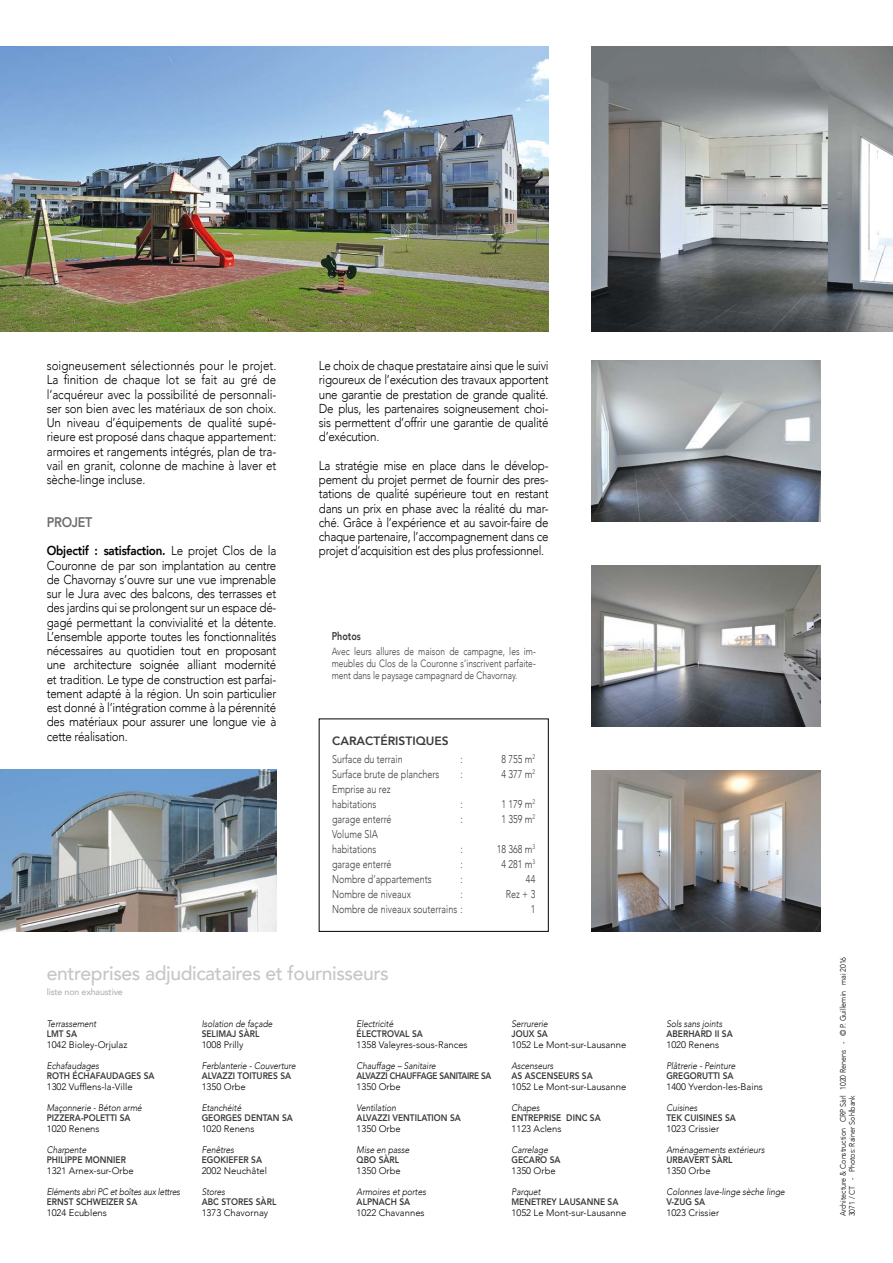
<style>
.page{position:relative;width:893px;height:1263px;background:#fff}
.page>*{position:absolute;margin:0;border:0;box-sizing:border-box;transform-origin:0 0}
.t1{font:500 19.5px "Avenir";letter-spacing:-.02em;color:#c6c6c6}
.t2{font:800 13.95px "Avenir";letter-spacing:-.025em;color:#706f6f;scale:.9 1}
.t3{font:300 12.9px/14.2px "Avenir";letter-spacing:-.025em;color:#000;text-align:justify;scale:.9 1}
.t4{font:800 12px "Avenir";color:#3c3c3b}
.t5{font:300 11.25px/15px "Avenir";color:#3c3c3b;scale:.8 1}
.t6{font:800 11.25px "Avenir";color:#3c3c3b;scale:.8 1}
.t7{font:300 10.5px/12px "Avenir";color:#3c3c3b;text-align:justify;scale:.8 1}
.t8{font:300 9.45px "Avenir";color:#000}
.t9{font:italic 300 9.45px "Avenir";color:#000;scale:.89 1}
.t10{font:800 9.45px "Avenir";color:#3c3c3b;scale:.89 1}
.t11{font:italic 300 9.45px "Avenir";letter-spacing:-.02em;color:#000;scale:.89 1}
.t12{font:800 9.45px "Avenir";letter-spacing:-.03em;color:#3c3c3b;scale:.87 1}
.t13{font:500 9px "Avenir";letter-spacing:-.02em;color:#b3b2b2}
.t14{font:300 7.95px/9px "Avenir";color:#000;scale:.9 1}
.s1{font-weight:800}
</style>
<div class="page">
<img style="left:0;top:47px;width:549px;height:285px">
<div style="left:319px;top:719px;width:230px;height:213px;border:1px solid #000"></div>
<img style="left:591px;top:565px;width:230px;height:162px">
<img style="left:591px;top:770px;width:230px;height:162px">
<img style="left:591px;top:360px;width:230px;height:162px">
<img style="left:591px;top:47px;width:302px;height:285px">
<img style="left:0;top:770px;width:276px;height:161px">
<p class="t3" style="left:47px;top:359px;width:257px">soigneusement sélectionnés pour le projet.<br>La finition de chaque lot se fait au gré de l’acquéreur avec la possibilité de personnali&shy;ser son bien avec les matériaux de son choix.<br>Un niveau d’équipements de qualité supé&shy;rieure est proposé dans chaque appartement: armoires et rangements intégrés, plan de tra&shy;vail en granit, colonne de machine à laver et sèche-linge incluse.</p>
<p class="t2" style="left:47px;top:511px;width:52px">PROJET</p>
<p class="t3" style="left:47px;top:544px;width:257px"><span class="s1">Objectif : satisfaction.</span> Le projet Clos de la Couronne de par son implantation au centre de Chavornay s’ouvre sur une vue imprenable sur le Jura avec des balcons, des terrasses et des jardins qui se prolongent sur un espace dé&shy;gagé permettant la convivialité et la détente.<br>L’ensemble apporte toutes les fonctionnalités nécessaires au quotidien tout en proposant une architecture soignée alliant modernité et tradition. Le type de construction est parfai&shy;tement adapté à la région. Un soin particulier est donné à l’intégration comme à la pérennité des matériaux pour assurer une longue vie à cette réalisation.</p>
<p class="t3" style="left:319px;top:359px;width:257px">Le choix de chaque prestataire ainsi que le suivi rigoureux de l’exécution des travaux apportent une garantie de prestation de grande qualité.<br>De plus, les partenaires soigneusement choi&shy;sis permettent d’offrir une garantie de qualité d’exécution.</p>
<p class="t3" style="left:319px;top:458px;width:257px">La stratégie mise en place dans le dévelop&shy;pement du projet permet de fournir des pres&shy;tations de qualité supérieure tout en restant dans un prix en phase avec la réalité du mar&shy;ché. Grâce à l’expérience et au savoir-faire de chaque partenaire, l’accompagnement dans ce projet d’acquisition est des plus professionnel.</p>
<p class="t6" style="left:332px;top:627px;width:38px">Photos</p>
<p class="t7" style="left:332px;top:645px;width:257px">Avec leurs allures de maison de campagne, les im&shy;meubles du Clos de la Couronne s’inscrivent parfaite&shy;ment dans le paysage campagnard de Chavornay.</p>
<p class="t4" style="left:332px;top:731px;width:118px">CARACTÉRISTIQUES</p>
<p class="t5" style="left:332px;top:751px;width:90px">Surface du terrain</p>
<p class="t5" style="left:460px;top:751px;width:4px">:</p>
<p class="t5" style="left:502px;top:751px;width:44px">8 755 m<sup>2</sup></p>
<p class="t5" style="left:332px;top:766px;width:135px">Surface brute de planchers</p>
<p class="t5" style="left:460px;top:766px;width:4px">:</p>
<p class="t5" style="left:502px;top:766px;width:44px">4 377 m<sup>2</sup></p>
<p class="t5" style="left:332px;top:781px;width:75px">Emprise au rez habitations</p>
<p class="t5" style="left:460px;top:796px;width:4px">:</p>
<p class="t5" style="left:502px;top:796px;width:44px">1 179 m<sup>2</sup></p>
<p class="t5" style="left:332px;top:811px;width:76px">garage enterré</p>
<p class="t5" style="left:460px;top:811px;width:4px">:</p>
<p class="t5" style="left:502px;top:811px;width:44px">1 359 m<sup>2</sup></p>
<p class="t5" style="left:332px;top:826px;width:59px">Volume SIA habitations</p>
<p class="t5" style="left:460px;top:841px;width:4px">:</p>
<p class="t5" style="left:497px;top:841px;width:50px">18 368 m<sup>3</sup></p>
<p class="t5" style="left:332px;top:856px;width:76px">garage enterré</p>
<p class="t5" style="left:460px;top:856px;width:4px">:</p>
<p class="t5" style="left:502px;top:856px;width:44px">4 281 m<sup>3</sup></p>
<p class="t5" style="left:332px;top:871px;width:126px">Nombre d’appartements</p>
<p class="t5" style="left:460px;top:871px;width:4px">:</p>
<p class="t5" style="left:526px;top:871px;width:13px">44</p>
<p class="t5" style="left:332px;top:886px;width:100px">Nombre de niveaux</p>
<p class="t5" style="left:460px;top:886px;width:4px">:</p>
<p class="t5" style="left:506px;top:886px;width:38px">Rez + 3</p>
<p class="t5" style="left:332px;top:901px;width:165px">Nombre de niveaux souterrains :</p>
<p class="t5" style="left:531px;top:901px;width:7px">1</p>
<h1 class="t1" style="left:47px;top:956px;width:344px">entreprises adjudicataires et fournisseurs</h1>
<p class="t13" style="left:47px;top:984px;width:78px">liste non exhaustive</p>
<p class="t9" style="left:357px;top:1018px;width:43px">Electricité</p>
<p class="t10" style="left:357px;top:1027px;width:76px">ÉLECTROVAL SA</p>
<p class="t8" style="left:357px;top:1039px;width:113px">1358 Valeyres-sous-Rances</p>
<p class="t9" style="left:357px;top:1060px;width:91px">Chauffage – Sanitaire</p>
<p class="t12" style="left:357px;top:1069px;width:156px">ALVAZZI CHAUFFAGE SANITAIRE SA</p>
<p class="t8" style="left:357px;top:1081px;width:46px">1350 Orbe</p>
<p class="t9" style="left:357px;top:1102px;width:46px">Ventilation</p>
<p class="t10" style="left:357px;top:1111px;width:119px">ALVAZZI VENTILATION SA</p>
<p class="t8" style="left:357px;top:1123px;width:46px">1350 Orbe</p>
<p class="t9" style="left:357px;top:1144px;width:61px">Mise en passe</p>
<p class="t10" style="left:357px;top:1153px;width:49px">QBO SÀRL</p>
<p class="t8" style="left:357px;top:1165px;width:46px">1350 Orbe</p>
<p class="t9" style="left:357px;top:1186px;width:79px">Armoires et portes</p>
<p class="t10" style="left:357px;top:1195px;width:62px">ALPNACH SA</p>
<p class="t8" style="left:357px;top:1207px;width:69px">1022 Chavannes</p>
<p class="t9" style="left:202px;top:1018px;width:81px">Isolation de façade</p>
<p class="t10" style="left:202px;top:1027px;width:66px">SELIMAJ SÀRL</p>
<p class="t8" style="left:202px;top:1039px;width:43px">1008 Prilly</p>
<p class="t9" style="left:202px;top:1060px;width:107px">Ferblanterie - Couverture</p>
<p class="t10" style="left:202px;top:1069px;width:102px">ALVAZZI TOITURES SA</p>
<p class="t8" style="left:202px;top:1081px;width:46px">1350 Orbe</p>
<p class="t9" style="left:202px;top:1102px;width:46px">Etanchéité</p>
<p class="t10" style="left:202px;top:1111px;width:104px">GEORGES DENTAN SA</p>
<p class="t8" style="left:202px;top:1123px;width:54px">1020 Renens</p>
<p class="t9" style="left:202px;top:1144px;width:38px">Fenêtres</p>
<p class="t10" style="left:202px;top:1153px;width:69px">EGOKIEFER SA</p>
<p class="t8" style="left:202px;top:1165px;width:67px">2002 Neuchâtel</p>
<p class="t9" style="left:202px;top:1186px;width:28px">Stores</p>
<p class="t10" style="left:202px;top:1195px;width:85px">ABC STORES SÀRL</p>
<p class="t8" style="left:202px;top:1207px;width:68px">1373 Chavornay</p>
<p class="t9" style="left:47px;top:1018px;width:57px">Terrassement</p>
<p class="t10" style="left:47px;top:1027px;width:36px">LMT SA</p>
<p class="t8" style="left:47px;top:1039px;width:82px">1042 Bioley-Orjulaz</p>
<p class="t9" style="left:47px;top:1060px;width:60px">Echafaudages</p>
<p class="t10" style="left:47px;top:1069px;width:123px">ROTH ÉCHAFAUDAGES SA</p>
<p class="t8" style="left:47px;top:1081px;width:87px">1302 Vufflens-la-Ville</p>
<p class="t9" style="left:47px;top:1102px;width:108px">Maçonnerie - Béton armé</p>
<p class="t10" style="left:47px;top:1111px;width:96px">PIZZERA-POLETTI SA</p>
<p class="t8" style="left:47px;top:1123px;width:54px">1020 Renens</p>
<p class="t9" style="left:47px;top:1144px;width:46px">Charpente</p>
<p class="t10" style="left:47px;top:1153px;width:90px">PHILIPPE MONNIER</p>
<p class="t8" style="left:47px;top:1165px;width:89px">1321 Arnex-sur-Orbe</p>
<p class="t11" style="left:47px;top:1186px;width:151px">Eléments abri PC et boîtes aux lettres</p>
<p class="t10" style="left:47px;top:1195px;width:103px">ERNST SCHWEIZER SA</p>
<p class="t8" style="left:47px;top:1207px;width:62px">1024 Ecublens</p>
<p class="t9" style="left:511px;top:1018px;width:42px">Serrurerie</p>
<p class="t10" style="left:511px;top:1027px;width:42px">JOUX SA</p>
<p class="t8" style="left:511px;top:1039px;width:116px">1052 Le Mont-sur-Lausanne</p>
<p class="t9" style="left:511px;top:1060px;width:49px">Ascenseurs</p>
<p class="t10" style="left:511px;top:1069px;width:93px">AS ASCENSEURS SA</p>
<p class="t8" style="left:511px;top:1081px;width:116px">1052 Le Mont-sur-Lausanne</p>
<p class="t9" style="left:511px;top:1102px;width:33px">Chapes</p>
<p class="t10" style="left:511px;top:1111px;width:102px">ENTREPRISE DINC SA</p>
<p class="t8" style="left:511px;top:1123px;width:51px">1123 Aclens</p>
<p class="t9" style="left:511px;top:1144px;width:43px">Carrelage</p>
<p class="t10" style="left:511px;top:1153px;width:57px">GECARO SA</p>
<p class="t8" style="left:511px;top:1165px;width:46px">1350 Orbe</p>
<p class="t9" style="left:511px;top:1186px;width:34px">Parquet</p>
<p class="t10" style="left:511px;top:1195px;width:122px">MENETREY LAUSANNE SA</p>
<p class="t8" style="left:511px;top:1207px;width:116px">1052 Le Mont-sur-Lausanne</p>
<p class="t9" style="left:666px;top:1018px;width:64px">Sols sans joints</p>
<p class="t10" style="left:666px;top:1027px;width:76px">ABERHARD II SA</p>
<p class="t8" style="left:666px;top:1039px;width:54px">1020 Renens</p>
<p class="t9" style="left:666px;top:1060px;width:79px">Plâtrerie - Peinture</p>
<p class="t10" style="left:666px;top:1069px;width:77px">GREGORUTTI SA</p>
<p class="t8" style="left:666px;top:1081px;width:98px">1400 Yverdon-les-Bains</p>
<p class="t9" style="left:666px;top:1102px;width:36px">Cuisines</p>
<p class="t10" style="left:666px;top:1111px;width:80px">TEK CUISINES SA</p>
<p class="t8" style="left:666px;top:1123px;width:54px">1023 Crissier</p>
<p class="t9" style="left:666px;top:1144px;width:112px">Aménagements extérieurs</p>
<p class="t10" style="left:666px;top:1153px;width:76px">URBAVERT SÀRL</p>
<p class="t8" style="left:666px;top:1165px;width:46px">1350 Orbe</p>
<p class="t9" style="left:666px;top:1186px;width:135px">Colonnes lave-linge sèche linge</p>
<p class="t10" style="left:666px;top:1195px;width:45px">V-ZUG SA</p>
<p class="t8" style="left:666px;top:1207px;width:54px">1023 Crissier</p>
<p class="t14" style="left:838px;top:1216px;width:290px;rotate:-90deg">Architecture &amp; Construction CRP Sàrl 1020 Renens - © P. Guillemin mai 2016<br>3071 / CT - Photos: Rainer Sohlbank</p>
</div>
